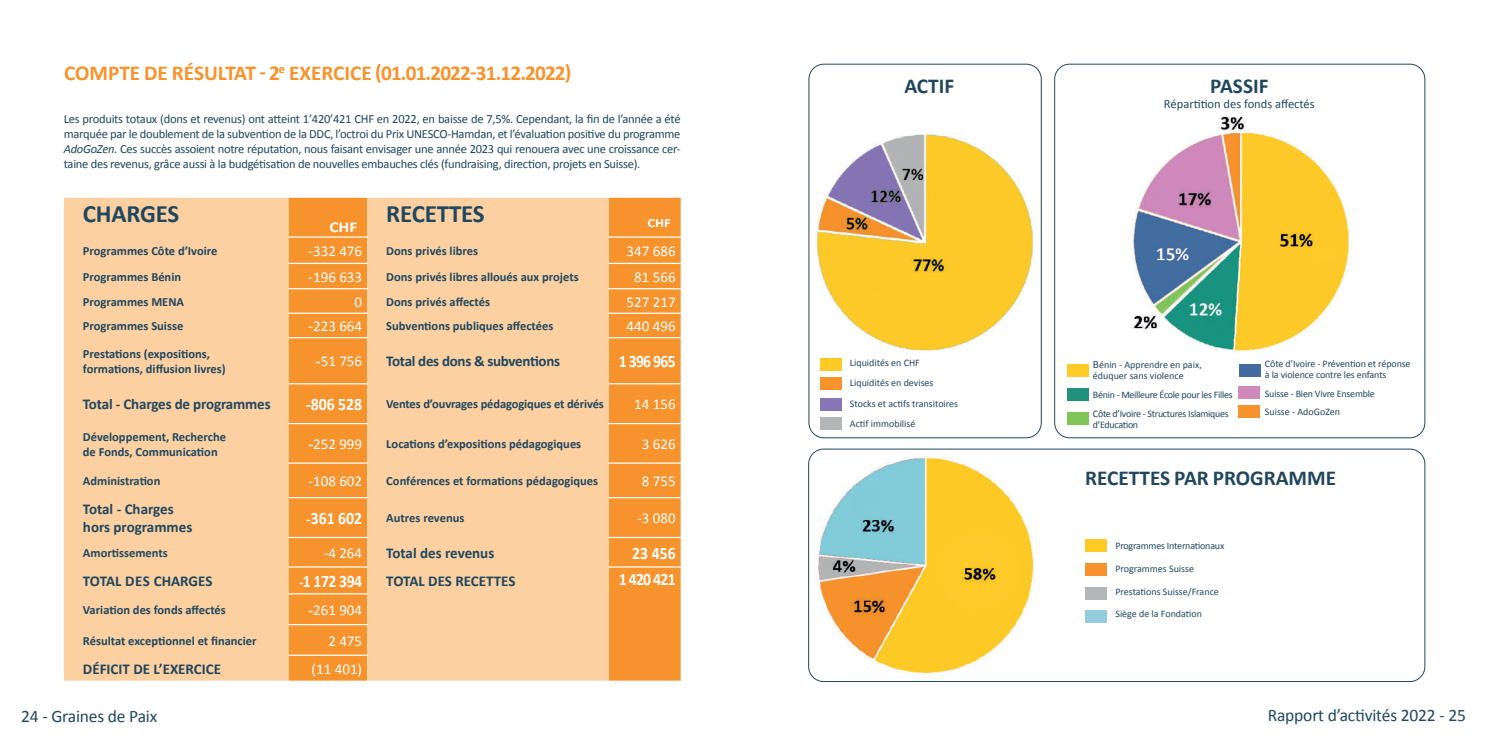
<style>
.page{position:relative;width:1489px;height:745px;background:#fff}
.page>*{position:absolute;margin:0;border:0;box-sizing:border-box;transform-origin:0 0}
.t1{font:700 25px "Calibri";letter-spacing:-.01em;color:#20475e}
.t2{font:700 21.25px "Calibri";letter-spacing:-.01em;color:#f7932c}
.t3{font:700 21.25px "Calibri";color:#20475e}
.t4{font:17.5px "Calibri";letter-spacing:-.01em;color:#20475e}
.t5{font:700 17.5px "Calibri";letter-spacing:-.03em;color:#fff;scale:.9 1}
.t6{font:700 15px/18px "Calibri";letter-spacing:-.01em;color:#20475e}
.t7{font:15px "Calibri";color:#fff}
.t8{font:700 12.5px/15px "Calibri";color:#20475e}
.t9{font:12.5px/15px "Calibri";letter-spacing:-.02em;color:#20475e;text-align:justify}
.t10{font:12.5px "Calibri";color:#20475e}
.t11{font:700 12.5px "Calibri";color:#fff;scale:1.15 1}
.t12{font:10px/20.4px "Calibri";letter-spacing:-.01em;color:#20475e}
.t13{font:10px/19.1px "Calibri";letter-spacing:-.03em;color:#20475e}
.t14{font:10px "Calibri";letter-spacing:-.035em;color:#20475e}
.s1{font-style:italic}
.s2{font-weight:700}
.s3{font-size:15px}
.s4{font-size:11.25px}
</style>
<div class="page">
<div style="left:820px;top:357px;width:22px;height:13px;background:#fecb26"></div>
<div style="left:820px;top:377px;width:22px;height:13px;background:#f7932c"></div>
<div style="left:820px;top:397px;width:22px;height:13px;background:#8776b5"></div>
<div style="left:820px;top:417px;width:22px;height:13px;background:#b3b6b6"></div>
<img style="left:817px;top:133px;width:217px;height:218px">
<div style="left:808px;top:64px;width:233px;height:374px;border:1px solid #20475e;border-radius:15px"></div>
<img style="left:1131px;top:116px;width:218px;height:261px">
<div style="left:1054px;top:64px;width:370px;height:374px;border:1px solid #20475e;border-radius:15px"></div>
<div style="left:1066px;top:364px;width:22px;height:13px;background:#fecb26"></div>
<div style="left:1066px;top:388px;width:22px;height:13px;background:#21917d"></div>
<div style="left:1066px;top:411px;width:22px;height:13px;background:#81c559"></div>
<div style="left:1238px;top:363px;width:22px;height:13px;background:#436ba0"></div>
<div style="left:1238px;top:386px;width:21px;height:13px;background:#cf89bb"></div>
<div style="left:1238px;top:405px;width:21px;height:13px;background:#f7932c"></div>
<div style="left:64px;top:198px;width:225px;height:482px;background:#fdd0a2"></div>
<div style="left:289px;top:198px;width:391px;height:482px;background:#f7932c"></div>
<div style="left:367px;top:198px;width:242px;height:482px;background:#fdd0a2"></div>
<hr style="left:289px;top:236px;width:78px;height:1px;background:#fff">
<hr style="left:289px;top:262px;width:78px;height:2px;background:#fff">
<hr style="left:289px;top:288px;width:78px;height:1px;background:#fff">
<hr style="left:289px;top:312px;width:78px;height:1px;background:#fff">
<hr style="left:289px;top:337px;width:78px;height:1px;background:#fff">
<hr style="left:289px;top:383px;width:78px;height:1px;background:#fff">
<hr style="left:289px;top:422px;width:78px;height:2px;background:#fff">
<hr style="left:289px;top:462px;width:78px;height:1px;background:#fff">
<hr style="left:289px;top:496px;width:78px;height:2px;background:#fff">
<hr style="left:289px;top:536px;width:78px;height:1px;background:#fff">
<hr style="left:289px;top:566px;width:78px;height:1px;background:#fff">
<hr style="left:289px;top:593px;width:78px;height:1px;background:#fff">
<hr style="left:289px;top:623px;width:78px;height:2px;background:#fff">
<hr style="left:289px;top:654px;width:78px;height:1px;background:#fff">
<hr style="left:609px;top:236px;width:71px;height:1px;background:#fff">
<hr style="left:609px;top:262px;width:71px;height:2px;background:#fff">
<hr style="left:609px;top:288px;width:71px;height:1px;background:#fff">
<hr style="left:609px;top:312px;width:71px;height:1px;background:#fff">
<hr style="left:609px;top:337px;width:71px;height:1px;background:#fff">
<hr style="left:609px;top:383px;width:71px;height:1px;background:#fff">
<hr style="left:609px;top:422px;width:71px;height:2px;background:#fff">
<hr style="left:609px;top:462px;width:71px;height:1px;background:#fff">
<hr style="left:609px;top:496px;width:71px;height:2px;background:#fff">
<hr style="left:609px;top:566px;width:71px;height:1px;background:#fff">
<hr style="left:609px;top:536px;width:71px;height:1px;background:#fff">
<div style="left:1085px;top:539px;width:21px;height:13px;background:#fecb26"></div>
<div style="left:1085px;top:563px;width:21px;height:13px;background:#f7932c"></div>
<div style="left:1085px;top:586px;width:21px;height:13px;background:#b3b6b6"></div>
<div style="left:1085px;top:609px;width:21px;height:13px;background:#93ccdd"></div>
<img style="left:808px;top:452px;width:226px;height:229px">
<div style="left:808px;top:448px;width:616px;height:233px;border:1px solid #20475e;border-radius:15px"></div>
<h2 class="t2" style="left:64px;top:59px;width:509px">COMPTE DE RÉSULTAT - 2<sup>e</sup> EXERCICE (01.01.2022-31.12.2022)</h2>
<p class="t9" style="left:64px;top:111px;width:618px">Les produits totaux (dons et revenus) ont atteint 1’420’421 CHF en 2022, en baisse de 7,5%. Cependant, la fin de l’année a été marquée par le doublement de la subvention de la DDC, l’octroi du Prix UNESCO-Hamdan, et l’évaluation positive du programme <span class="s1">AdoGoZen</span>. Ces succès assoient notre réputation, nous faisant envisager une année 2023 qui renouera avec une croissance cer&shy;taine des revenus, grâce aussi à la budgétisation de nouvelles embauches clés (fundraising, direction, projets en Suisse).</p>
<h1 class="t1" style="left:83px;top:197px;width:98px">CHARGES</h1>
<h1 class="t1" style="left:329px;top:197px;width:157px"><sub>CHF</sub> RECETTES</h1>
<p class="t11" style="left:647px;top:215px;width:22px">CHF</p>
<p class="t8" style="left:83px;top:242px;width:136px">Programmes Côte d’Ivoire</p>
<p class="t7" style="left:308px;top:241px;width:55px">-332 476</p>
<p class="t8" style="left:386px;top:242px;width:93px">Dons privés libres</p>
<p class="t7" style="left:626px;top:241px;width:51px">347 686</p>
<p class="t8" style="left:83px;top:268px;width:100px">Programmes Bénin</p>
<p class="t7" style="left:308px;top:267px;width:55px">-196 633</p>
<p class="t8" style="left:386px;top:268px;width:194px">Dons privés libres alloués aux projets</p>
<p class="t7" style="left:634px;top:267px;width:43px">81 566</p>
<p class="t8" style="left:83px;top:293px;width:103px">Programmes MENA</p>
<p class="t7" style="left:354px;top:292px;width:9px">0</p>
<p class="t8" style="left:386px;top:293px;width:105px">Dons privés affectés</p>
<p class="t7" style="left:626px;top:292px;width:51px">527 217</p>
<p class="t8" style="left:83px;top:318px;width:102px">Programmes Suisse</p>
<p class="t7" style="left:308px;top:316px;width:55px">-223 664</p>
<p class="t8" style="left:386px;top:318px;width:168px">Subventions publiques affectées</p>
<p class="t7" style="left:626px;top:316px;width:51px">440 496</p>
<p class="t8" style="left:83px;top:345px;width:144px">Prestations (expositions, formations, diffusion livres)</p>
<p class="t7" style="left:316px;top:352px;width:48px"><span class="s2">-</span>51 756</p>
<p class="t6" style="left:386px;top:351px;width:175px">Total des dons &amp; subventions</p>
<h3 class="t5" style="left:619px;top:350px;width:65px">1 396 965</h3>
<p class="t6" style="left:83px;top:394px;width:189px">Total - Charges de programmes</p>
<h3 class="t5" style="left:306px;top:393px;width:64px">-806 528</h3>
<p class="t8" style="left:386px;top:396px;width:219px">Ventes d’ouvrages pédagogiques et dérivés</p>
<p class="t7" style="left:634px;top:395px;width:43px">14 156</p>
<p class="t8" style="left:83px;top:428px;width:145px">Développement, Recherche de Fonds, Communication</p>
<p class="t7" style="left:308px;top:434px;width:55px"><span class="s2">-</span>252 999</p>
<p class="t8" style="left:386px;top:435px;width:196px">Locations d’expositions pédagogiques</p>
<p class="t7" style="left:642px;top:434px;width:35px">3 626</p>
<p class="t8" style="left:83px;top:472px;width:79px">Administration</p>
<p class="t7" style="left:308px;top:471px;width:55px">-108 602</p>
<p class="t8" style="left:386px;top:472px;width:213px">Conférences et formations pédagogiques</p>
<p class="t7" style="left:642px;top:471px;width:35px">8 755</p>
<p class="t6" style="left:83px;top:499px;width:111px">Total - Charges hors programmes</p>
<h3 class="t5" style="left:306px;top:507px;width:63px"><span class="s3">-</span>361 602</h3>
<p class="t8" style="left:386px;top:509px;width:80px">Autres revenus</p>
<p class="t7" style="left:637px;top:508px;width:40px">-3 080</p>
<p class="t8" style="left:83px;top:544px;width:86px">Amortissements</p>
<p class="t7" style="left:324px;top:543px;width:40px">-4 264</p>
<p class="t6" style="left:386px;top:542px;width:109px">Total des revenus</p>
<h3 class="t5" style="left:632px;top:541px;width:50px">23 456</h3>
<p class="t6" style="left:83px;top:571px;width:131px">TOTAL DES CHARGES</p>
<h3 class="t5" style="left:299px;top:570px;width:71px"><span class="s3">-</span>1 172 394</h3>
<p class="t6" style="left:386px;top:571px;width:131px">TOTAL DES RECETTES</p>
<h3 class="t5" style="left:619px;top:568px;width:65px">1 420 421</h3>
<p class="t8" style="left:83px;top:601px;width:144px">Variation des fonds affectés</p>
<p class="t7" style="left:308px;top:600px;width:55px"><span class="s2">-</span>261 904</p>
<p class="t8" style="left:83px;top:632px;width:175px">Résultat exceptionnel et financier</p>
<p class="t7" style="left:328px;top:631px;width:35px">2 475</p>
<p class="t6" style="left:83px;top:658px;width:140px">DÉFICIT DE L’EXERCICE</p>
<p class="t7" style="left:311px;top:658px;width:52px">(11 401)</p>
<h2 class="t3" style="left:904px;top:72px;width:51px">ACTIF</h2>
<p class="t12" style="left:850px;top:352px;width:110px">Liquidités en CHF<br>Liquidités en devises<br>Stocks et actifs transitoires<br>Actif immobilisé</p>
<h2 class="t3" style="left:1210px;top:72px;width:60px">PASSIF</h2>
<p class="t10" style="left:1163px;top:96px;width:152px">Répartition des fonds affectés</p>
<p class="t12" style="left:1092px;top:358px;width:110px;line-height:11.2px"><span class="s4">B</span>énin - Apprendre en paix, éduquer sans violence</p>
<p class="t13" style="left:1092px;top:384px;width:141px">Bénin - Meilleure École pour les Filles<br>Côte d’Ivoire - Structures Islamiques</p>
<p class="t14" style="left:1092px;top:418px;width:47px">d’Education</p>
<p class="t12" style="left:1264px;top:357px;width:147px;line-height:11.2px">Côte d’Ivoire - Prévention et réponse à la violence contre les enfants</p>
<p class="t12" style="left:1264px;top:383px;width:111px;line-height:18.4px">Suisse - Bien Vivre Ensemble<br>Suisse - AdoGoZen</p>
<h2 class="t3" style="left:1085px;top:464px;width:252px">RECETTES PAR PROGRAMME</h2>
<p class="t12" style="left:1115px;top:535px;width:110px">Programmes Internationaux</p>
<p class="t12" style="left:1115px;top:557px;width:80px">Programmes Suisse</p>
<p class="t12" style="left:1115px;top:580px;width:105px">Prestations Suisse/France</p>
<p class="t12" style="left:1115px;top:603px;width:88px">Siège de la Fondation</p>
<h3 class="t4" style="left:21px;top:705px;width:138px">24 - Graines de Paix</h3>
<h3 class="t4" style="left:1267px;top:704px;width:200px">Rapport d’activités 2022 - 25</h3>
</div>
